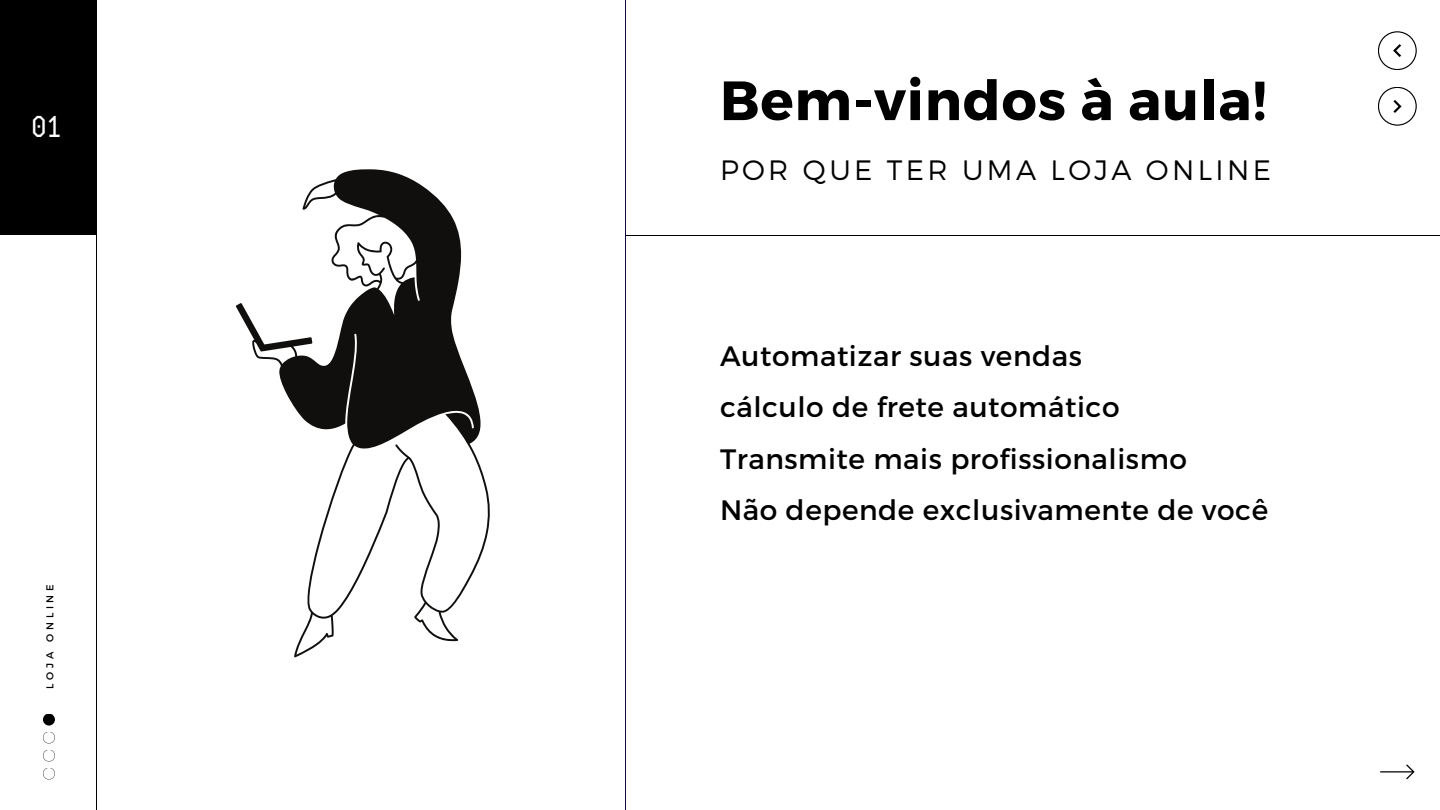
<style>
.page{position:relative;width:1440px;height:810px;background:#fff}
.page>*{position:absolute;margin:0;border:0;box-sizing:border-box;transform-origin:0 0}
.t1{font:700 55.2px "Montserrat";letter-spacing:.015em;color:#000}
.t2{font:50px "Computer says no";color:#fff}
.t3{font:28px/51.4px "Montserrat";letter-spacing:.02em;color:#000}
.t4{font:300 28px "Montserrat";letter-spacing:.12em;color:#000}
.t5{font:10px "Montserrat";letter-spacing:.365em;color:#000}
</style>
<div class="page">
<div style="left:0;top:0;width:97px;height:236px;background:#000"></div>
<svg style="left:236px;top:169px;width:254px;height:488px"></svg>
<svg style="left:1378px;top:87px;width:39px;height:39px"></svg>
<svg style="left:1378px;top:31px;width:39px;height:39px"></svg>
<hr style="left:96px;top:0;width:1px;height:810px;background:#000">
<svg style="left:43px;top:750px;width:12px;height:12px"></svg>
<svg style="left:43px;top:768px;width:12px;height:12px"></svg>
<svg style="left:43px;top:732px;width:12px;height:12px"></svg>
<div style="left:43px;top:714px;width:12px;height:12px;background:#000;border-radius:50%"></div>
<svg style="left:1380px;top:764px;width:35px;height:15px"></svg>
<hr style="left:625px;top:235px;width:815px;height:1px;background:#000">
<hr style="left:625px;top:0;width:1px;height:810px;background:#100a40">
<p class="t2" style="left:33px;top:91px;width:33px">01</p>
<p class="t5" style="left:44px;top:689px;width:105px;rotate:-90deg">LOJA ONLINE</p>
<h1 class="t1" style="left:720px;top:65px;width:548px">Bem-vindos à aula!</h1>
<p class="t4" style="left:720px;top:152px;width:552px">POR QUE TER UMA LOJA ONLINE</p>
<p class="t3" style="left:720px;top:329px;width:550px">Automatizar suas vendas<br>cálculo de frete automático<br>Transmite mais profissionalismo<br>Não depende exclusivamente de você</p>
</div>
